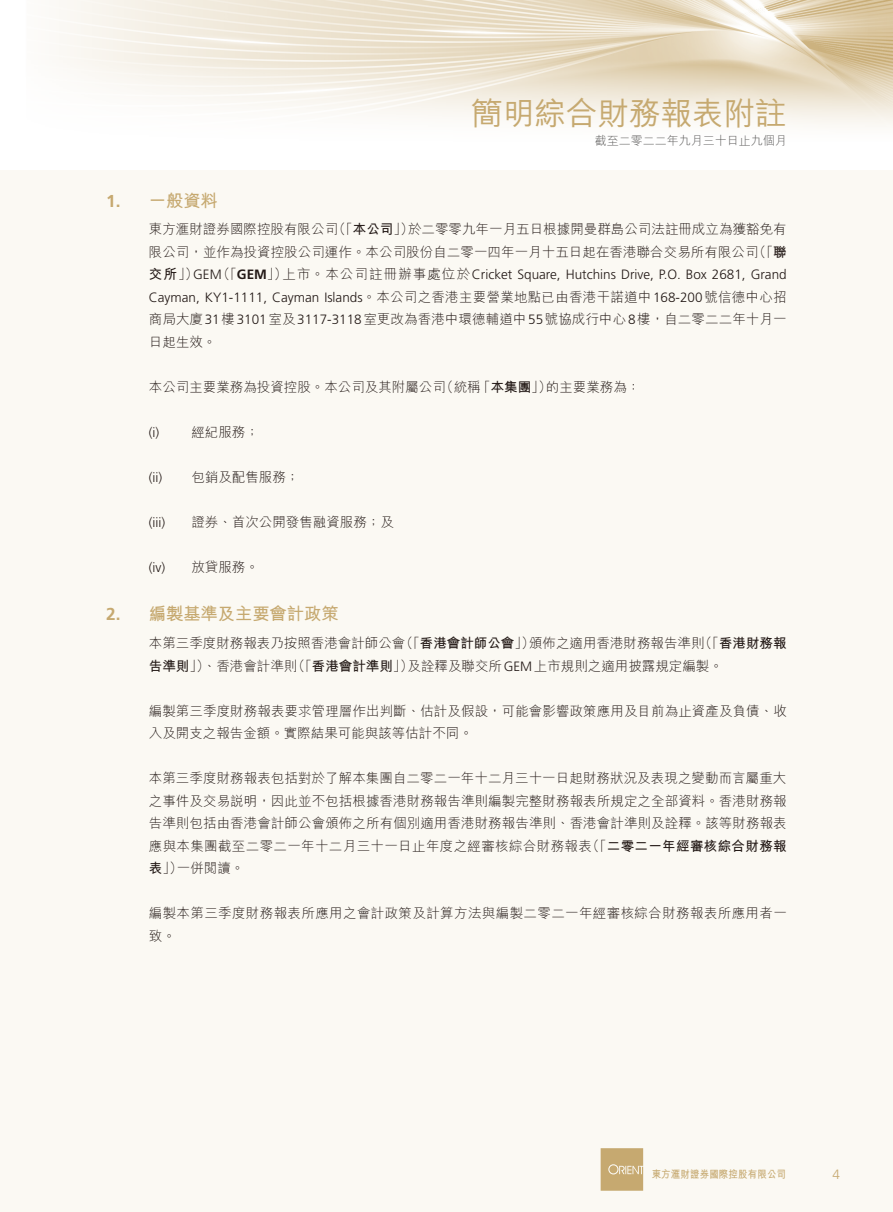
<style>
.page{position:relative;width:893px;height:1212px;background:#fff}
.page>*{position:absolute;margin:0;border:0;box-sizing:border-box;transform-origin:0 0}
.t1{font:500 31.5px "M Hei HK";color:#c6a970}
.t2{font:700 17.25px "M Hei HK";color:#c6a970}
.t3{font:700 17.25px "Frutiger LT Std";color:#c6a970}
.t4{font:300 13.5px/22.5px "M Hei HK";letter-spacing:.005em;color:#231916}
.t5{font:300 13.5px "Frutiger LT Std";color:#231916}
.t6{font:300 13.5px/22.5px "M Hei HK";letter-spacing:.03em;color:#231916}
.t7{font:300 13.5px/22.5px "M Hei HK";letter-spacing:.025em;color:#231916}
.t8{font:700 13.5px "M Hei HK";color:#231916}
.t9{font:300 13.5px "Frutiger LT Std";color:#c6a970}
.t10{font:300 12px "M Hei HK";color:#595857}
.t11{font:700 10.5px "M Hei HK";letter-spacing:.015em;color:#c6a970;scale:.9 1}
.s1{font-weight:700}
.s2{font-family:"M Hei HK"}
.s3{font-weight:300}
.s4{font-family:"Frutiger LT Std"}
.s5{font-family:"Frutiger LT Std";font-weight:700}
</style>
<div class="page">
<img style="left:59px;top:0;width:834px;height:127px">
<div style="left:0;top:170px;width:893px;height:1042px;background:#fbf9f3"></div>
<svg style="left:601px;top:1148px;width:42px;height:43px;background:#c9ae79"></svg>
<p class="t3" style="left:106px;top:191px;width:16px">1.</p>
<p class="t3" style="left:106px;top:604px;width:16px">2.</p>
<h1 class="t1" style="left:472px;top:91px;width:316px">簡明綜合財務報表附註</h1>
<p class="t2" style="left:149px;top:188px;width:70px">一般資料</p>
<p class="t10" style="left:595px;top:135px;width:194px">截至二零二二年九月三十日止九個月</p>
<p class="t4" style="left:332px;top:218px;width:83px">（「<span class="s1">本公司</span>」）</p>
<p class="t4" style="left:149px;top:218px;width:191px">東方滙財證券國際控股有限公司</p>
<p class="t4" style="left:408px;top:218px;width:380px">於二零零九年一月五日根據開曼群島公司法註冊成立為獲豁免有</p>
<p class="t4" style="left:753px;top:241px;width:35px">（「<span class="s1">聯</span></p>
<p class="t4" style="left:149px;top:241px;width:611px">限公司，並作為投資控股公司運作。本公司股份自二零一四年一月十五日起在香港聯合交易所有限公司</p>
<p class="t5" style="left:283px;top:267px;width:506px"><span class="s2">上市。本公司註冊辦事處位於</span>Cricket Square, Hutchins Drive O. P, . Box 2681, Grand</p>
<p class="t8" style="left:149px;top:265px;width:51px">交所<span class="s3">」）</span></p>
<p class="t5" style="left:149px;top:290px;width:639px">Cayman, KY1-1111, Cayman Islands<span class="s2">。本公司之香港主要營業地點已由香港干諾道中</span>168-200<span class="s2">號信德中心招</span></p>
<p class="t4" style="left:149px;top:308px;width:639px">商局大廈<span class="s4">31</span>樓<span class="s4">3101</span>室及<span class="s4">3117-3118</span>室更改為香港中環德輔道中<span class="s4">55</span>號協成行中心<span class="s4">8</span>樓，自二零二二年十月一日起生效。</p>
<p class="t4" style="left:546px;top:376px;width:96px">的主要業務為：</p>
<p class="t4" style="left:217px;top:263px;width:72px">（「<span class="s5">GEM</span>」）</p>
<p class="t5" style="left:193px;top:267px;width:30px">GEM</p>
<p class="t4" style="left:440px;top:376px;width:42px">（統稱</p>
<p class="t4" style="left:477px;top:376px;width:76px">「<span class="s1">本集團</span>」）</p>
<p class="t4" style="left:149px;top:376px;width:298px">本公司主要業務為投資控股。本公司及其附屬公司</p>
<p class="t4" style="left:191px;top:421px;width:69px">經紀服務;</p>
<p class="t5" style="left:149px;top:425px;width:12px">) i(</p>
<p class="t5" style="left:149px;top:470px;width:15px">i i( )</p>
<p class="t5" style="left:149px;top:515px;width:18px">(iii)</p>
<p class="t4" style="left:191px;top:466px;width:109px">包銷及配售服務;</p>
<p class="t4" style="left:191px;top:511px;width:204px">證券、首次公開發售融資服務；及</p>
<p class="t4" style="left:191px;top:555px;width:69px">放貸服務。</p>
<p class="t5" style="left:149px;top:560px;width:18px">i v( )</p>
<p class="t2" style="left:149px;top:601px;width:191px">編製基準及主要會計政策</p>
<p class="t8" style="left:400px;top:633px;width:136px"><span class="s3">（「</span>香港會計師公會<span class="s3">」）</span></p>
<p class="t4" style="left:149px;top:632px;width:258px">本第三季度財務報表乃按照香港會計師公會</p>
<p class="t8" style="left:699px;top:633px;width:89px"><span class="s3">（「</span>香港財務報</p>
<p class="t4" style="left:529px;top:632px;width:177px">頒佈之適用香港財務報告準則</p>
<p class="t8" style="left:292px;top:656px;width:123px"><span class="s3">（「</span>香港會計準則<span class="s3">」）</span></p>
<p class="t4" style="left:149px;top:654px;width:150px"><span class="s1">告準則</span>」）、香港會計準則</p>
<p class="t4" style="left:149px;top:699px;width:639px">編製第三季度財務報表要求管理層作出判斷、估計及假設，可能會影響政策應用及目前為止資產及負債、收入及開支之報告金額。實際結果可能與該等估計不同。</p>
<p class="t4" style="left:149px;top:767px;width:639px;text-align:right">本第三季度財務報表包括對於了解本集團自二零二一年十二月三十一日起財務狀況及表現之變動而言屬重大之事件及交易說明，因此並不包括根據香港財務報告準則編製完整財務報表所規定之全部資料。香港財務報告準則包括由香港會計師公會頒佈之所有個別適用香港財務報告準則、香港會計準則及詮釋。該等財務報表（「<span class="s1">二零二一年經審核綜合財務報</span></p>
<p class="t4" style="left:407px;top:654px;width:317px">及詮釋及聯交所<span class="s4">GEM</span>上市規則之適用披露規定編製。</p>
<p class="t7" style="left:177px;top:834px;width:416px;text-indent:-28px">應與本集團截至二零二一年十二月三十一日止年度之經審核綜合財務報表一併閱讀。</p>
<p class="t4" style="left:149px;top:857px;width:35px"><span class="s1">表</span>」）</p>
<p class="t6" style="left:149px;top:902px;width:640px">編製本第三季度財務報表所應用之會計政策及計算方法與編製二零二一年經審核綜合財務報表所應用者一致。</p>
<p class="t11" style="left:652px;top:1167px;width:151px">東方滙財證券國際控股有限公司</p>
<p class="t9" style="left:832px;top:1167px;width:9px">4</p>
</div>
